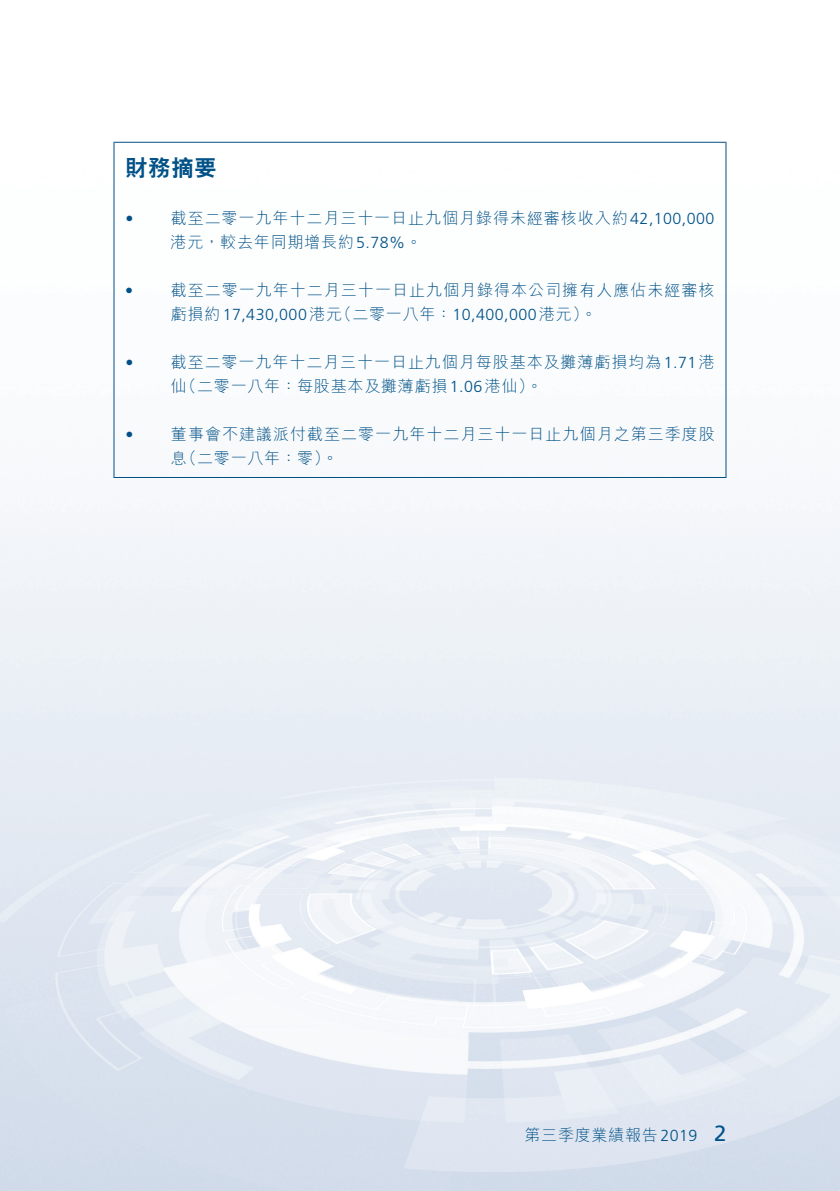
<style>
.page{position:relative;width:840px;height:1191px;background:#fff}
.page>*{position:absolute;margin:0;border:0;box-sizing:border-box;transform-origin:0 0}
.t1{font:800 22px "C Hei 2 HK";color:#005187}
.t2{font:22px "Frutiger LT Std";color:#005187}
.t3{font:300 16px "M Hei HK";letter-spacing:.06em;color:#005187}
.t4{font:300 16px "Frutiger LT Std";letter-spacing:.03em;color:#005187}
.s1{font-family:"Frutiger LT Std"}
.s2{font-family:"M Hei HK"}
</style>
<div class="page">
<hr style="left:113px;top:142px;width:613px;height:1px;background:#005187">
<hr style="left:113px;top:143px;width:1px;height:334px;background:#005187">
<hr style="left:725px;top:143px;width:1px;height:334px;background:#005187">
<hr style="left:113px;top:477px;width:613px;height:1px;background:#005187">
<h1 class="t1" style="left:125px;top:157px;width:93px">財務摘要</h1>
<p class="t3" style="left:171px;top:210px;width:545px">截至二零一九年十二月三十一日止九個月錄得未經審核收入約<span class="s1">42,100,000</span></p>
<p class="t4" style="left:125px;top:209px;width:9px">•</p>
<p class="t4" style="left:125px;top:281px;width:9px">•</p>
<p class="t4" style="left:125px;top:353px;width:9px">•</p>
<p class="t4" style="left:125px;top:425px;width:9px">•</p>
<p class="t3" style="left:170px;top:234px;width:252px">港元，較去年同期增長約<span class="s1">5.78%</span>。</p>
<p class="t3" style="left:170px;top:282px;width:545px">截至二零一九年十二月三十一日止九個月錄得本公司擁有人應佔未經審核</p>
<p class="t3" style="left:335px;top:306px;width:262px">（二零一八年：<span class="s1">10,400,000</span>港元。(</p>
<p class="t4" style="left:170px;top:305px;width:173px"><span class="s2">虧損約</span>17,430,000<span class="s2">港元</span></p>
<p class="t3" style="left:171px;top:354px;width:545px">截至二零一九年十二月三十一日止九個月每股基本及攤薄虧損均為<span class="s1">1.71</span>港</p>
<p class="t3" style="left:180px;top:378px;width:363px">（二零一八年：每股基本及攤薄虧損<span class="s1">1.06</span>港仙。(</p>
<p class="t3" style="left:171px;top:378px;width:17px">仙</p>
<p class="t3" style="left:171px;top:426px;width:545px">董事會不建議派付截至二零一九年十二月三十一日止九個月之第三季度股</p>
<p class="t3" style="left:181px;top:450px;width:159px">（二零一八年：零。(</p>
<p class="t3" style="left:171px;top:450px;width:17px">息</p>
<p class="t3" style="left:524px;top:1127px;width:174px">第三季度業績報告<span class="s1">2019</span></p>
<h1 class="t2" style="left:713px;top:1120px;width:14px">2</h1>
</div>
